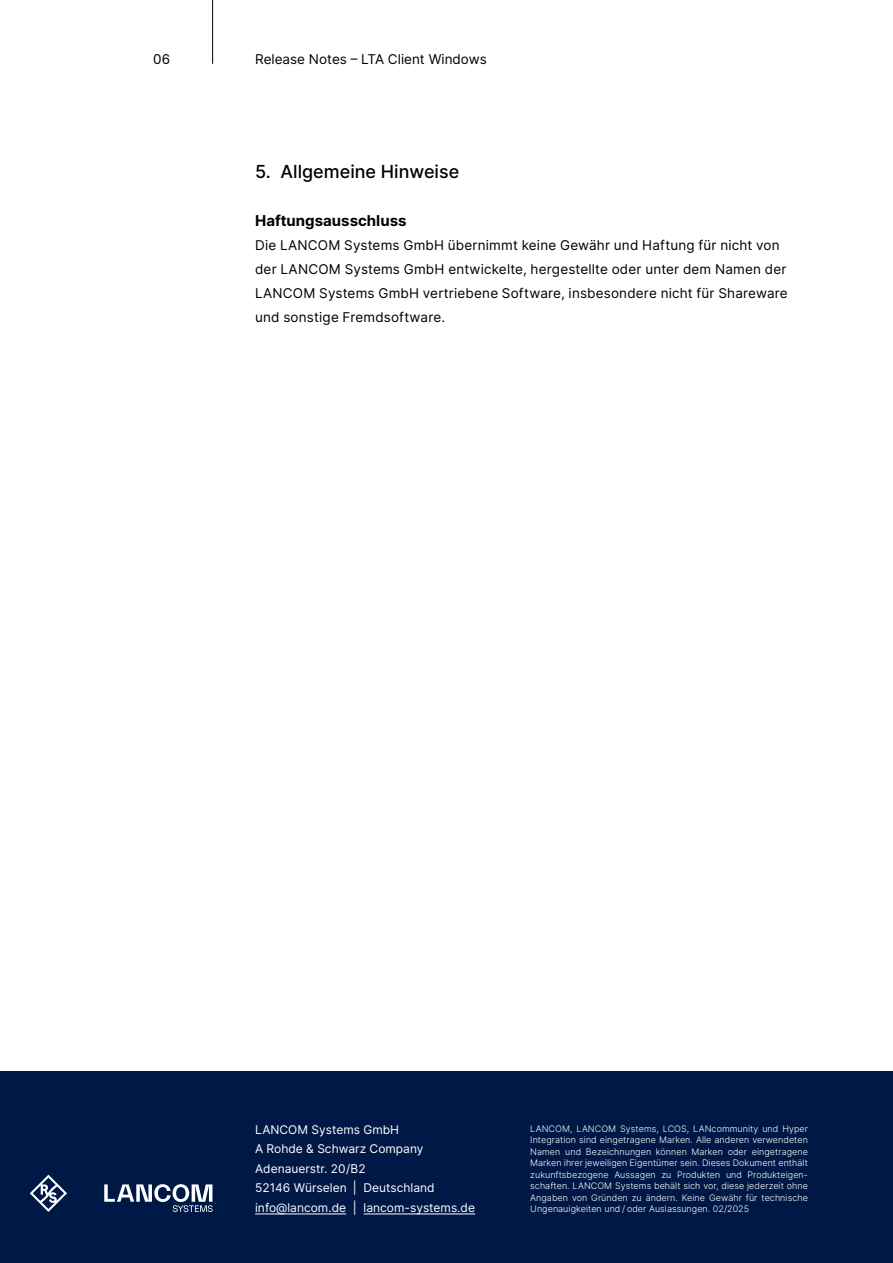
<style>
.page{position:relative;width:893px;height:1263px;background:#fff}
.page>*{position:absolute;margin:0;border:0;box-sizing:border-box;transform-origin:0 0}
.t1{font:500 18px "Inter";color:#000}
.t2{font:700 15px "Inter";color:#000}
.t3{font:13.5px/24px "Inter";letter-spacing:.015em;color:#000}
.t4{font:12px/19.5px "Inter";color:#fff}
.t5{font:300 9px/11.4px "Inter";letter-spacing:.005em;color:#fff;text-align:justify}
</style>
<div class="page">
<div style="left:0;top:1071px;width:893px;height:192px;background:#001846"></div>
<hr style="left:212px;top:0;width:1px;height:64px;background:#000">
<hr style="left:255px;top:1213px;width:91px;height:1px;background:#fff">
<hr style="left:364px;top:1213px;width:111px;height:1px;background:#fff">
<svg style="left:30px;top:1175px;width:37px;height:37px"></svg>
<svg style="left:104px;top:1184px;width:109px;height:28px"></svg>
<h3 class="t3" style="left:153px;top:47px;width:18px">06</h3>
<h3 class="t3" style="left:255px;top:47px;width:233px">Release Notes – LTA Client Windows</h3>
<h1 class="t1" style="left:255px;top:159px;width:206px">5. Allgemeine Hinweise</h1>
<h2 class="t2" style="left:255px;top:210px;width:153px">Haftungsausschluss</h2>
<p class="t3" style="left:255px;top:233px;width:534px">Die LANCOM Systems GmbH übernimmt keine Gewähr und Haftung für nicht von der LANCOM Systems GmbH entwickelte, hergestellte oder unter dem Namen der LANCOM Systems GmbH vertriebene Software, insbesondere nicht für Shareware und sonstige Fremdsoftware.</p>
<h3 class="t4" style="left:255px;top:1119px;width:221px">LANCOM Systems GmbH<br>A Rohde &amp; Schwarz Company<br>Adenauerstr. 20/B2<br>52146 Würselen | Deutschland info@lancom.de | lancom-systems.de</h3>
<p class="t5" style="left:530px;top:1123px;width:279px">LANCOM, LANCOM Systems, LCOS, LANcommunity und Hyper Integration sind eingetragene Marken. Alle anderen verwendeten Namen und Bezeichnungen können Marken oder eingetragene Marken ihrer jeweiligen Eigentümer sein. Dieses Dokument enthält zukunftsbezogene Aussagen zu Produkten und Produkteigen&shy;schaften. LANCOM Systems behält sich vor, diese jederzeit ohne Angaben von Gründen zu ändern. Keine Gewähr für technische Ungenauigkeiten und / oder Auslassungen. 02/2025</p>
</div>
